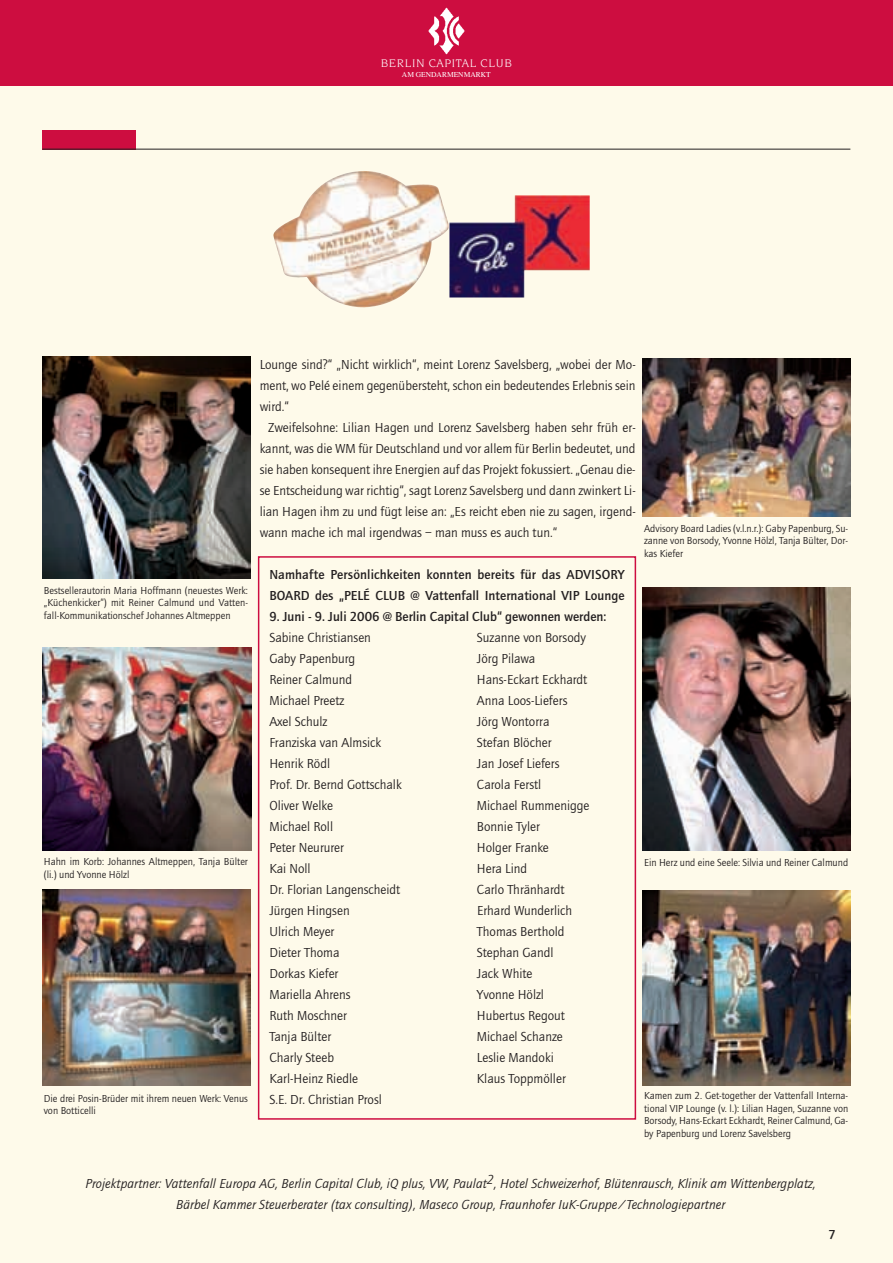
<style>
.page{position:relative;width:893px;height:1263px;background:#fff}
.page>*{position:absolute;margin:0;border:0;box-sizing:border-box;transform-origin:0 0}
.t1{font:13.5px/21px "Quay Sans";color:#231f20;text-align:justify}
.t2{font:italic 13.5px/21px "Quay Sans";letter-spacing:.005em;color:#231f20;text-align:center}
.t3{font:500 13.5px/21px "Quay Sans";letter-spacing:.005em;color:#231f20}
.t4{font:12px "Novarese";letter-spacing:.05em;color:#fff}
.t5{font:10.5px/12.6px "Quay Sans";color:#231f20;text-align:justify}
.t6{font:7.5px "Times";color:#fff}
</style>
<div class="page">
<img style="left:0;top:0;width:893px;height:1263px">
<p class="t4" style="left:381px;top:58px;width:132px">BERLIN CAPITAL CLUB</p>
<p class="t6" style="left:402px;top:72px;width:90px">AM GENDARMENMARKT</p>
<p class="t5" style="left:44px;top:585px;width:206px">Bestsellerautorin Maria Hoffmann (neuestes Werk: „Küchenkicker“) mit Reiner Calmund und Vatten&shy;fall-Kommunikationschef Johannes Altmeppen</p>
<p class="t5" style="left:44px;top:856px;width:206px">Hahn im Korb: Johannes Altmeppen, Tanja Bülter (li.) und Yvonne Hölzl</p>
<p class="t5" style="left:44px;top:1092px;width:206px">Die drei Posin-Brüder mit ihrem neuen Werk: Venus von Botticelli</p>
<p class="t1" style="left:260px;top:355px;width:377px">Lounge sind?“ „Nicht wirklich“, meint Lorenz Savelsberg, „wobei der Mo&shy;ment, wo Pelé einem gegenübersteht, schon ein bedeutendes Erlebnis sein wird.“</p>
<p class="t1" style="left:260px;top:418px;width:378px;text-indent:9px">Zweifelsohne: Lilian Hagen und Lorenz Savelsberg haben sehr früh er&shy;kannt, was die WM für Deutschland und vor allem für Berlin bedeutet, und sie haben konsequent ihre Energien auf das Projekt fokussiert. „Genau die&shy;se Entscheidung war richtig“, sagt Lorenz Savelsberg und dann zwinkert Li&shy;lian Hagen ihm zu und fügt leise an: „Es reicht eben nie zu sagen, irgend&shy;wann mache ich mal irgendwas – man muss es auch tun.“</p>
<p class="t3" style="left:269px;top:565px;width:357px">Namhafte Persönlichkeiten konnten bereits für das ADVISORY<br>BOARD des „PELÉ CLUB @ Vattenfall International VIP Lounge</p>
<p class="t3" style="left:269px;top:607px;width:338px">9. Juni - 9. Juli 2006 @ Berlin Capital Club“ gewonnen werden:</p>
<p class="t1" style="left:269px;top:628px;width:103px">Sabine Christiansen</p>
<p class="t1" style="left:477px;top:628px;width:111px">Suzanne von Borsody</p>
<p class="t1" style="left:269px;top:649px;width:87px">Gaby Papenburg</p>
<p class="t1" style="left:477px;top:649px;width:60px">Jörg Pilawa</p>
<p class="t1" style="left:269px;top:670px;width:84px">Reiner Calmund</p>
<p class="t1" style="left:477px;top:670px;width:112px">Hans-Eckart Eckhardt</p>
<p class="t1" style="left:269px;top:691px;width:76px">Michael Preetz</p>
<p class="t1" style="left:477px;top:691px;width:92px">Anna Loos-Liefers</p>
<p class="t1" style="left:269px;top:712px;width:59px">Axel Schulz</p>
<p class="t1" style="left:477px;top:712px;width:74px">Jörg Wontorra</p>
<p class="t1" style="left:269px;top:733px;width:113px">Franziska van Almsick</p>
<p class="t1" style="left:477px;top:733px;width:76px">Stefan Blöcher</p>
<p class="t1" style="left:269px;top:754px;width:62px">Henrik Rödl</p>
<p class="t1" style="left:477px;top:754px;width:84px">Jan Josef Liefers</p>
<p class="t1" style="left:269px;top:775px;width:134px">Prof. Dr. Bernd Gottschalk</p>
<p class="t1" style="left:477px;top:775px;width:66px">Carola Ferstl</p>
<p class="t1" style="left:269px;top:796px;width:65px">Oliver Welke</p>
<p class="t1" style="left:477px;top:796px;width:114px">Michael Rummenigge</p>
<p class="t1" style="left:269px;top:817px;width:65px">Michael Roll</p>
<p class="t1" style="left:477px;top:817px;width:64px">Bonnie Tyler</p>
<p class="t1" style="left:269px;top:838px;width:76px">Peter Neururer</p>
<p class="t1" style="left:477px;top:838px;width:73px">Holger Franke</p>
<p class="t1" style="left:269px;top:859px;width:43px">Kai Noll</p>
<p class="t1" style="left:477px;top:859px;width:52px">Hera Lind</p>
<p class="t1" style="left:269px;top:880px;width:132px">Dr. Florian Langenscheidt</p>
<p class="t1" style="left:477px;top:880px;width:89px">Carlo Thränhardt</p>
<p class="t1" style="left:269px;top:901px;width:82px">Jürgen Hingsen</p>
<p class="t1" style="left:477px;top:901px;width:97px">Erhard Wunderlich</p>
<p class="t1" style="left:269px;top:922px;width:67px">Ulrich Meyer</p>
<p class="t1" style="left:477px;top:922px;width:89px">Thomas Berthold</p>
<p class="t1" style="left:269px;top:943px;width:72px">Dieter Thoma</p>
<p class="t1" style="left:477px;top:943px;width:78px">Stephan Gandl</p>
<p class="t1" style="left:269px;top:964px;width:71px">Dorkas Kiefer</p>
<p class="t1" style="left:477px;top:964px;width:57px">Jack White</p>
<p class="t1" style="left:269px;top:985px;width:83px">Mariella Ahrens</p>
<p class="t1" style="left:477px;top:985px;width:69px">Yvonne Hölzl</p>
<p class="t1" style="left:269px;top:1006px;width:79px">Ruth Moschner</p>
<p class="t1" style="left:477px;top:1006px;width:90px">Hubertus Regout</p>
<p class="t1" style="left:269px;top:1027px;width:63px">Tanja Bülter</p>
<p class="t1" style="left:477px;top:1027px;width:87px">Michael Schanze</p>
<p class="t1" style="left:269px;top:1048px;width:66px">Charly Steeb</p>
<p class="t1" style="left:477px;top:1048px;width:78px">Leslie Mandoki</p>
<p class="t1" style="left:269px;top:1069px;width:90px">Karl-Heinz Riedle</p>
<p class="t1" style="left:477px;top:1069px;width:90px">Klaus Toppmöller</p>
<p class="t1" style="left:269px;top:1090px;width:114px">S.E. Dr. Christian Prosl</p>
<p class="t5" style="left:644px;top:523px;width:206px">Advisory Board Ladies (v.l.n.r.): Gaby Papenburg, Su&shy;zanne von Borsody, Yvonne Hölzl, Tanja Bülter, Dor&shy;kas Kiefer</p>
<p class="t5" style="left:644px;top:857px;width:206px">Ein Herz und eine Seele: Silvia und Reiner Calmund</p>
<p class="t5" style="left:644px;top:1090px;width:206px">Kamen zum 2. Get-together der Vattenfall Interna&shy;tional VIP Lounge (v. l.): Lilian Hagen, Suzanne von Borsody, Hans-Eckart Eckhardt, Reiner Calmund, Ga&shy;by Papenburg und Lorenz Savelsberg</p>
<p class="t2" style="left:86px;top:1174px;width:731px">Projektpartner: Vattenfall Europa AG, Berlin Capital Club, iQ plus, VW, Paulat2, Hotel Schweizerhof, Blütenrausch, Klinik am Wittenbergplatz,<br>Bärbel Kammer Steuerberater (tax consulting), Maseco Group, Fraunhofer IuK-Gruppe/Technologiepartner</p>
<p class="t3" style="left:828px;top:1225px;width:9px">7</p>
</div>
